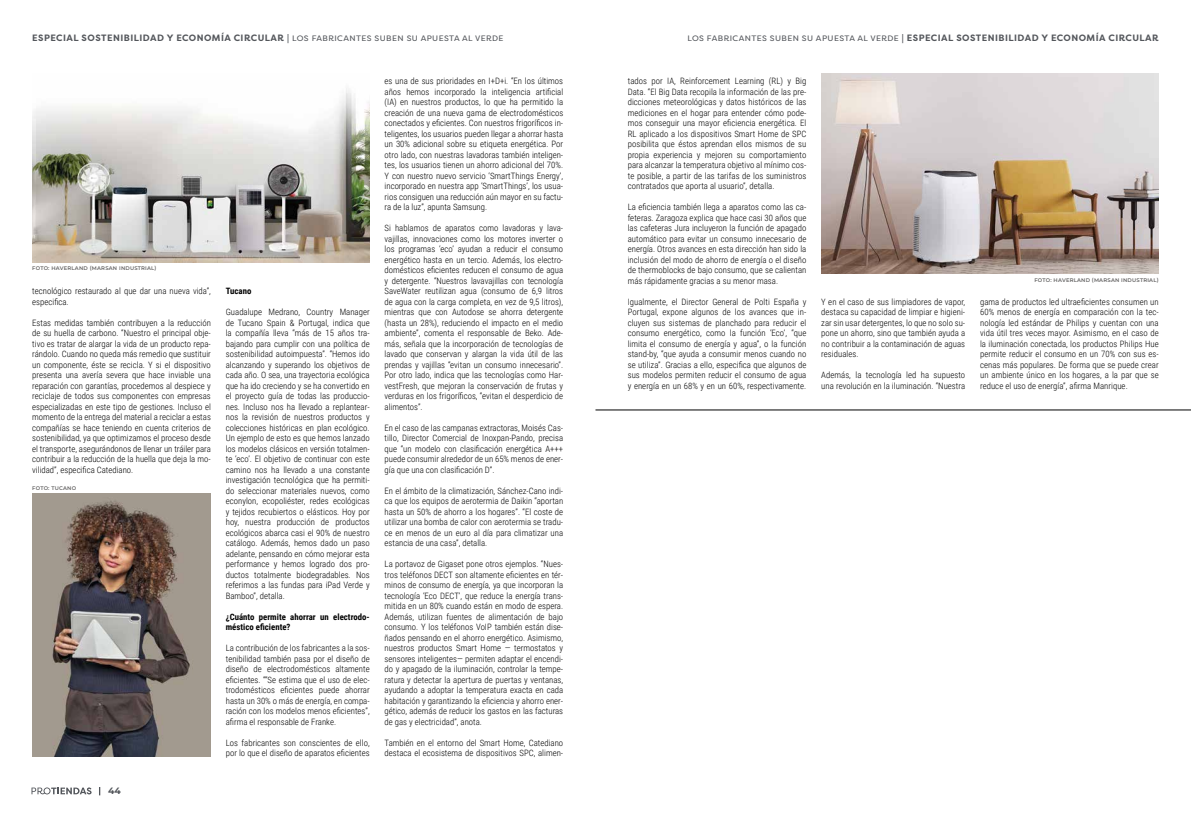
<style>
.page{position:relative;width:1191px;height:819px;background:#fff}
.page>*{position:absolute;margin:0;border:0;box-sizing:border-box;transform-origin:0 0}
.t1{font:700 9.19px "Filson Pro";letter-spacing:.05em;color:#53565b}
.t2{font:700 9.19px "Montserrat";color:#53565b}
.t3{font:300 8.75px/10.5px "Roboto Condensed";color:#000;text-align:justify}
.t4{font:700 8.75px/10.5px "Roboto Condensed";color:#000}
.t5{font:600 5.25px "Montserrat";letter-spacing:.04em;color:#646363}
.s1{font-weight:400;font-size:7.88px}
</style>
<div class="page">
<svg style="left:32px;top:787px;width:60px;height:7px"></svg>
<img style="left:32px;top:494px;width:179px;height:262px">
<img style="left:32px;top:88px;width:338px;height:175px">
<img style="left:821px;top:74px;width:337px;height:199px">
<hr style="left:595px;top:409px;width:596px;height:1px;background:#000">
<p class="t1" style="left:32px;top:32px;width:473px">ESPECIAL SOSTENIBILIDAD Y ECONOMÍA CIRCULAR | <span class="s1">LOS FABRICANTES SUBEN SU APUESTA AL VERDE</span></p>
<p class="t5" style="left:32px;top:265px;width:126px">FOTO: HAVERLAND (MARSAN INDUSTRIAL)</p>
<p class="t3" style="left:32px;top:285px;width:180px">tecnológico restaurado al que dar una nueva vida”, especifica.</p>
<p class="t3" style="left:32px;top:317px;width:180px">Estas medidas también contribuyen a la reducción de su huella de carbono. “Nuestro el principal obje&shy;tivo es tratar de alargar la vida de un producto repa&shy;rándolo. Cuando no queda más remedio que sustituir un componente, éste se recicla. Y si el dispositivo presenta una avería severa que hace inviable una reparación con garantías, procedemos al despiece y reciclaje de todos sus componentes con empresas especializadas en este tipo de gestiones. Incluso el momento de la entrega del material a reciclar a estas compañías se hace teniendo en cuenta criterios de sostenibilidad, ya que optimizamos el proceso desde el transporte, asegurándonos de llenar un tráiler para contribuir a la reducción de la huella que deja la mo&shy;vilidad”, especifica Catediano.</p>
<p class="t5" style="left:32px;top:485px;width:45px">FOTO: TUCANO</p>
<p class="t2" style="left:108px;top:784px;width:14px">44</p>
<p class="t4" style="left:226px;top:285px;width:27px">Tucano</p>
<p class="t3" style="left:226px;top:306px;width:145px">Guadalupe Medrano, Country Manager de Tucano Spain &amp; Portugal, indica que la compañía lleva “más de 15 años tra&shy;bajando para cumplir con una política de sostenibilidad autoimpuesta”. “Hemos ido alcanzando y superando los objetivos de cada año. O sea, una trayectoria ecológica que ha ido creciendo y se ha convertido en el proyecto guía de todas las produccio&shy;nes. Incluso nos ha llevado a replantear&shy;nos la revisión de nuestros productos y colecciones históricas en plan ecológico.<br>Un ejemplo de esto es que hemos lanzado los modelos clásicos en versión totalmen&shy;te ‘eco’. El objetivo de continuar con este camino nos ha llevado a una constante investigación tecnológica que ha permiti&shy;do seleccionar materiales nuevos, como econylon, ecopoliéster, redes ecológicas y tejidos recubiertos o elásticos. Hoy por hoy, nuestra producción de productos ecológicos abarca casi el 90% de nuestro catálogo. Además, hemos dado un paso adelante, pensando en cómo mejorar esta performance y hemos logrado dos pro&shy;ductos totalmente biodegradables. Nos referimos a las fundas para iPad Verde y Bamboo”, detalla.</p>
<p class="t4" style="left:226px;top:611px;width:145px">¿Cuánto permite ahorrar un electrodo&shy;méstico eficiente?</p>
<p class="t3" style="left:226px;top:642px;width:145px">La contribución de los fabricantes a la sos&shy;tenibilidad también pasa por el diseño de diseño de electrodomésticos altamente eficientes. ““Se estima que el uso de elec&shy;trodomésticos eficientes puede ahorrar hasta un 30% o más de energía, en compa&shy;ración con los modelos menos eficientes”, afirma el responsable de Franke.</p>
<p class="t3" style="left:226px;top:737px;width:145px">Los fabricantes son conscientes de ello, por lo que el diseño de aparatos eficientes</p>
<p class="t3" style="left:384px;top:75px;width:180px">es una de sus prioridades en I+D+i. “En los últimos años hemos incorporado la inteligencia artificial (IA) en nuestros productos, lo que ha permitido la creación de una nueva gama de electrodomésticos conectados y eficientes. Con nuestros frigoríficos in&shy;teligentes, los usuarios pueden llegar a ahorrar hasta un 30% adicional sobre su etiqueta energética. Por otro lado, con nuestras lavadoras también inteligen&shy;tes, los usuarios tienen un ahorro adicional del 70%.<br>Y con nuestro nuevo servicio ‘SmartThings Energy’, incorporado en nuestra app ‘SmartThings’, los usua&shy;rios consiguen una reducción aún mayor en su factu&shy;ra de la luz”, apunta Samsung.</p>
<p class="t3" style="left:384px;top:222px;width:180px">Si hablamos de aparatos como lavadoras y lava&shy;vajillas, innovaciones como los motores inverter o los programas ‘eco’ ayudan a reducir el consumo energético hasta en un tercio. Además, los electro&shy;domésticos eficientes reducen el consumo de agua y detergente. “Nuestros lavavajillas con tecnología SaveWater reutilizan agua (consumo de 6,9 litros de agua con la carga completa, en vez de 9,5 litros), mientras que con Autodose se ahorra detergente (hasta un 28%), reduciendo el impacto en el medio ambiente”, comenta el responsable de Beko. Ade&shy;más, señala que la incorporación de tecnologías de lavado que conservan y alargan la vida útil de las prendas y vajillas “evitan un consumo innecesario”.<br>Por otro lado, indica que las tecnologías como Har&shy;vestFresh, que mejoran la conservación de frutas y verduras en los frigoríficos, “evitan el desperdicio de alimentos”.</p>
<p class="t3" style="left:384px;top:422px;width:180px">En el caso de las campanas extractoras, Moisés Cas&shy;tillo, Director Comercial de Inoxpan-Pando, precisa que “un modelo con clasificación energética A+++ puede consumir alrededor de un 65% menos de ener&shy;gía que una con clasificación D”.</p>
<p class="t3" style="left:384px;top:485px;width:180px">En el ámbito de la climatización, Sánchez-Cano indi&shy;ca que los equipos de aerotermia de Daikin “aportan hasta un 50% de ahorro a los hogares”. “El coste de utilizar una bomba de calor con aerotermia se tradu&shy;ce en menos de un euro al día para climatizar una estancia de una casa”, detalla.</p>
<p class="t3" style="left:384px;top:558px;width:180px">La portavoz de Gigaset pone otros ejemplos. “Nues&shy;tros teléfonos DECT son altamente eficientes en tér&shy;minos de consumo de energía, ya que incorporan la tecnología ‘Eco DECT’, que reduce la energía trans&shy;mitida en un 80% cuando están en modo de espera.<br>Además, utilizan fuentes de alimentación de bajo consumo. Y los teléfonos VoIP también están dise&shy;ñados pensando en el ahorro energético. Asimismo, nuestros productos Smart Home — termostatos y sensores inteligentes— permiten adaptar el encendi&shy;do y apagado de la iluminación, controlar la tempe&shy;ratura y detectar la apertura de puertas y ventanas, ayudando a adoptar la temperatura exacta en cada habitación y garantizando la eficiencia y ahorro ener&shy;gético, además de reducir los gastos en las facturas de gas y electricidad”, anota.</p>
<p class="t3" style="left:384px;top:737px;width:180px">También en el entorno del Smart Home, Catediano destaca el ecosistema de dispositivos SPC, alimen-</p>
<p class="t1" style="left:687px;top:32px;width:473px"><span class="s1">LOS FABRICANTES SUBEN SU APUESTA AL VERDE</span> | ESPECIAL SOSTENIBILIDAD Y ECONOMÍA CIRCULAR</p>
<p class="t3" style="left:628px;top:75px;width:180px">tados por IA, Reinforcement Learning (RL) y Big Data. “El Big Data recopila la información de las pre&shy;dicciones meteorológicas y datos históricos de las mediciones en el hogar para entender cómo pode&shy;mos conseguir una mayor eficiencia energética. El RL aplicado a los dispositivos Smart Home de SPC posibilita que éstos aprendan ellos mismos de su propia experiencia y mejoren su comportamiento para alcanzar la temperatura objetivo al mínimo cos&shy;te posible, a partir de las tarifas de los suministros contratados que aporta al usuario”, detalla.</p>
<p class="t3" style="left:628px;top:201px;width:180px">La eficiencia también llega a aparatos como las ca&shy;feteras. Zaragoza explica que hace casi 30 años que las cafeteras Jura incluyeron la función de apagado automático para evitar un consumo innecesario de energía. Otros avances en esta dirección han sido la inclusión del modo de ahorro de energía o el diseño de thermoblocks de bajo consumo, que se calientan más rápidamente gracias a su menor masa.</p>
<p class="t3" style="left:628px;top:296px;width:180px">Igualmente, el Director General de Polti España y Portugal, expone algunos de los avances que in&shy;cluyen sus sistemas de planchado para reducir el consumo energético, como la función ‘Eco’, “que limita el consumo de energía y agua”, o la función stand-by, “que ayuda a consumir menos cuando no se utiliza”. Gracias a ello, especifica que algunos de sus modelos permiten reducir el consumo de agua y energía en un 68% y en un 60%, respectivamente.</p>
<p class="t3" style="left:821px;top:296px;width:145px">Y en el caso de sus limpiadores de vapor, destaca su capacidad de limpiar e higieni&shy;zar sin usar detergentes, lo que no solo su&shy;pone un ahorro, sino que también ayuda a no contribuir a la contaminación de aguas residuales.</p>
<p class="t3" style="left:821px;top:369px;width:145px">Además, la tecnología led ha supuesto una revolución en la iluminación. “Nuestra</p>
<p class="t5" style="left:1034px;top:276px;width:126px">FOTO: HAVERLAND (MARSAN INDUSTRIAL)</p>
<p class="t3" style="left:980px;top:296px;width:180px">gama de productos led ultraeficientes consumen un 60% menos de energía en comparación con la tec&shy;nología led estándar de Philips y cuentan con una vida útil tres veces mayor. Asimismo, en el caso de la iluminación conectada, los productos Philips Hue permite reducir el consumo en un 70% con sus es&shy;cenas más populares. De forma que se puede crear un ambiente único en los hogares, a la par que se reduce el uso de energía”, afirma Manrique.</p>
</div>
